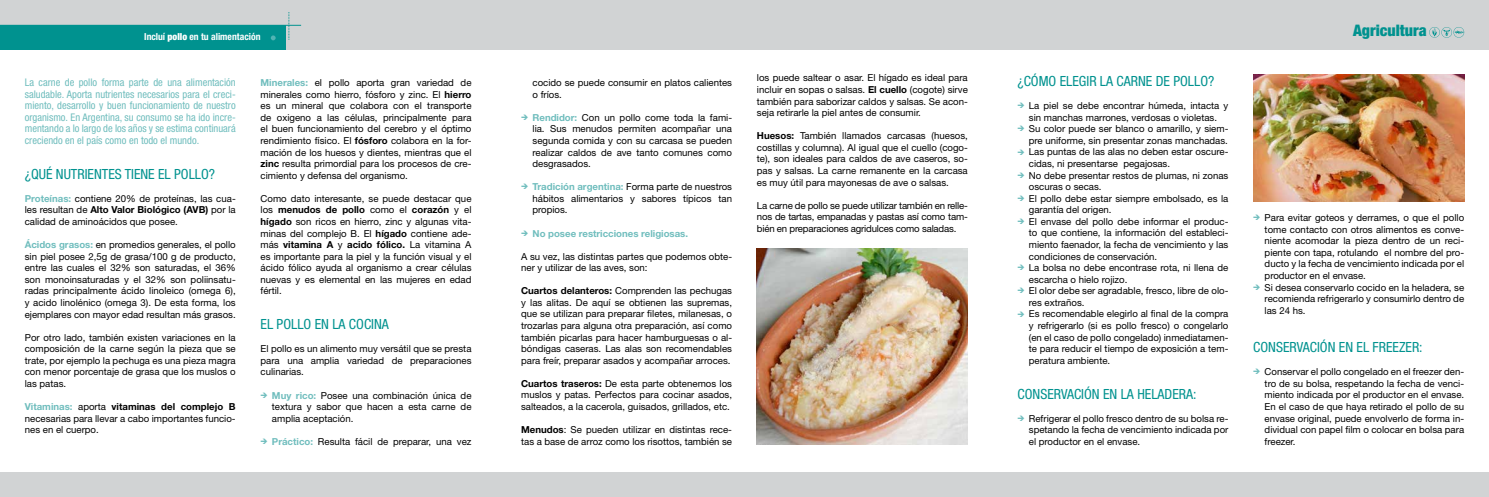
<style>
.page{position:relative;width:1489px;height:497px;background:#fff}
.page>*{position:absolute;margin:0;border:0;box-sizing:border-box;transform-origin:0 0}
.t1{font:900 condensed 15.92px "Helvetica Neue";color:#00928f}
.t2{font:condensed 14px "Helvetica Neue LT Std";color:#00928f}
.t3{font:condensed 10.5px/11.5px "Helvetica Neue";color:#6fbdbd;text-align:justify}
.t4{font:9.62px/11.5px "Helvetica Neue LT Std";color:#000;text-align:justify}
.t5{font:700 9.62px "Helvetica Neue LT Std";color:#6fbdbd}
.t6{font:700 condensed 9.62px "Helvetica Neue";color:#fff}
.s1{font-weight:900}
.s2{font-weight:700;color:#6fbdbd}
.s3{font-weight:700}
.s4{font-family:"Travelcons";font-size:6.12px;color:#6fbdbd}
.s5{font-family:"Travelcons";font-weight:400;font-size:6.12px}
</style>
<div class="page">
<div style="left:0;top:0;width:1488px;height:50px;background:#d1d3d4"></div>
<div style="left:0;top:25px;width:285px;height:25px;background:#00928f"></div>
<hr style="left:0;top:25px;width:301px;height:1px;background:#00928f">
<svg style="left:271px;top:35px;width:5px;height:6px"></svg>
<svg style="left:289px;top:12px;width:1px;height:28px"></svg>
<div style="left:0;top:471px;width:1488px;height:25px;background:#d1d3d4"></div>
<svg style="left:1429px;top:27px;width:34px;height:11px"></svg>
<img style="left:756px;top:248px;width:211px;height:196px">
<img style="left:1253px;top:74px;width:210px;height:127px">
<p class="t6" style="left:144px;top:31px;width:118px">Incluí <span class="s1">pollo</span> en tu alimentación</p>
<h1 class="t1" style="left:1352px;top:21px;width:75px">Agricultura</h1>
<p class="t3" style="left:25px;top:76px;width:212px">La carne de pollo forma parte de una alimentación saludable. Aporta nutrientes necesarios para el creci&shy;miento, desarrollo y buen funcionamiento de nuestro organismo. En Argentina, su consumo se ha ido incre&shy;mentando a lo largo de los años y se estima continuará creciendo en el país como en todo el mundo.</p>
<h2 class="t2" style="left:25px;top:165px;width:192px">¿QUÉ NUTRIENTES TIENE EL POLLO?</h2>
<p class="t4" style="left:25px;top:192px;width:212px"><span class="s2">Proteínas:</span> contiene 20% de proteínas, las cua&shy;les resultan de <span class="s3">Alto Valor Biológico (AVB)</span> por la calidad de aminoácidos que posee.</p>
<p class="t4" style="left:25px;top:238px;width:212px"><span class="s2">Ácidos grasos:</span> en promedios generales, el pollo sin piel posee 2,5g de grasa/100 g de producto, entre las cuales el 32% son saturadas, el 36% son monoinsaturadas y el 32% son poliinsatu&shy;radas principalmente ácido linoleico (omega 6), y acido linolénico (omega 3). De esta forma, los ejemplares con mayor edad resultan más grasos.</p>
<p class="t4" style="left:25px;top:331px;width:212px">Por otro lado, también existen variaciones en la composición de la carne según la pieza que se trate, por ejemplo la pechuga es una pieza magra con menor porcentaje de grasa que los muslos o las patas.</p>
<p class="t4" style="left:25px;top:400px;width:212px"><span class="s2">Vitaminas:</span> aporta <span class="s3">vitaminas del complejo B </span>necesarias para llevar a cabo importantes funcio&shy;nes en el cuerpo.</p>
<h2 class="t2" style="left:1017px;top:73px;width:198px">¿CÓMO ELEGIR LA CARNE DE POLLO?</h2>
<p class="t4" style="left:1017px;top:100px;width:212px"><span class="s4">1</span> La piel se debe encontrar húmeda, intacta y</p>
<p class="t4" style="left:1028px;top:111px;width:190px">sin manchas marrones, verdosas o violetas.</p>
<p class="t4" style="left:1017px;top:123px;width:212px"><span class="s4">1</span> Su color puede ser blanco o amarillo, y siem-</p>
<p class="t4" style="left:1028px;top:134px;width:200px">pre uniforme, sin presentar zonas manchadas.</p>
<p class="t4" style="left:1017px;top:146px;width:212px"><span class="s4">1</span> Las puntas de las alas no deben estar oscure-</p>
<p class="t4" style="left:1028px;top:157px;width:143px">cidas, ni presentarse pegajosas.</p>
<p class="t4" style="left:1017px;top:169px;width:212px"><span class="s4">1</span> No debe presentar restos de plumas, ni zonas</p>
<p class="t4" style="left:1028px;top:180px;width:74px">oscuras o secas.</p>
<p class="t4" style="left:1017px;top:192px;width:212px"><span class="s4">1</span> El pollo debe estar siempre embolsado, es la</p>
<p class="t4" style="left:1028px;top:204px;width:84px">garantía del origen.</p>
<p class="t4" style="left:1017px;top:215px;width:212px"><span class="s4">1</span> El envase del pollo debe informar el produc-</p>
<p class="t4" style="left:1028px;top:227px;width:201px">to que contiene, la información del estableci-</p>
<p class="t4" style="left:1028px;top:238px;width:201px">miento faenador, la fecha de vencimiento y las</p>
<p class="t4" style="left:1028px;top:250px;width:130px">condiciones de conservación.</p>
<p class="t4" style="left:1017px;top:261px;width:212px"><span class="s4">1</span> La bolsa no debe encontrase rota, ni llena de</p>
<p class="t4" style="left:1028px;top:273px;width:100px">escarcha o hielo rojizo.</p>
<p class="t4" style="left:1017px;top:284px;width:212px"><span class="s4">1</span> El olor debe ser agradable, fresco, libre de olo-</p>
<p class="t4" style="left:1028px;top:296px;width:57px">res extraños.</p>
<p class="t4" style="left:1017px;top:307px;width:212px"><span class="s4">1</span> Es recomendable elegirlo al final de la compra</p>
<p class="t4" style="left:1028px;top:319px;width:201px">y refrigerarlo (si es pollo fresco) o congelarlo</p>
<p class="t4" style="left:1028px;top:331px;width:201px">(en el caso de pollo congelado) inmediatamen-</p>
<p class="t4" style="left:1028px;top:342px;width:201px">te para reducir el tiempo de exposición a tem-</p>
<p class="t4" style="left:1028px;top:354px;width:83px">peratura ambiente.</p>
<h2 class="t2" style="left:1017px;top:385px;width:180px">CONSERVACIÓN EN LA HELADERA:</h2>
<p class="t4" style="left:1028px;top:411px;width:201px;text-indent:-11px"><span class="s4">1</span> Refrigerar el pollo fresco dentro de su bolsa re&shy;spetando la fecha de vencimiento indicada por el productor en el envase.</p>
<p class="t4" style="left:756px;top:72px;width:212px">los puede saltear o asar. El hígado es ideal para incluir en sopas o salsas. <span class="s3">El cuello</span> (cogote) sirve también para saborizar caldos y salsas. Se acon&shy;seja retirarle la piel antes de consumir.</p>
<p class="t4" style="left:756px;top:130px;width:212px"><span class="s3">Huesos:</span> También llamados carcasas (huesos, costillas y columna). Al igual que el cuello (cogo&shy;te), son ideales para caldos de ave caseros, so&shy;pas y salsas. La carne remanente en la carcasa es muy útil para mayonesas de ave o salsas.</p>
<p class="t4" style="left:756px;top:199px;width:212px">La carne de pollo se puede utilizar también en relle&shy;nos de tartas, empanadas y pastas así como tam&shy;bién en preparaciones agridulces como saladas.</p>
<p class="t4" style="left:260px;top:77px;width:212px"><span class="s2">Minerales:</span> el pollo aporta gran variedad de minerales como hierro, fósforo y zinc. El <span class="s3">hierro </span>es un mineral que colabora con el transporte de oxigeno a las células, principalmente para el buen funcionamiento del cerebro y el óptimo rendimiento físico. El <span class="s3">fósforo</span> colabora en la for&shy;mación de los huesos y dientes, mientras que el <span class="s3">zinc</span> resulta primordial para los procesos de cre&shy;cimiento y defensa del organismo.</p>
<p class="t4" style="left:260px;top:192px;width:212px">Como dato interesante, se puede destacar que los <span class="s3">menudos de pollo</span> como el <span class="s3">corazón</span> y el <span class="s3">hígado</span> son ricos en hierro, zinc y algunas vita&shy;minas del complejo B. El <span class="s3">hígado</span> contiene ade&shy;más <span class="s3">vitamina A</span> y <span class="s3">acido fólico.</span> La vitamina A es importante para la piel y la función visual y el ácido fólico ayuda al organismo a crear células nuevas y es elemental en las mujeres en edad fértil.</p>
<h2 class="t2" style="left:260px;top:315px;width:130px">EL POLLO EN LA COCINA</h2>
<p class="t4" style="left:260px;top:342px;width:212px">El pollo es un alimento muy versátil que se presta para una amplia variedad de preparaciones culinarias.</p>
<p class="t4" style="left:272px;top:388px;width:201px;text-indent:-11px"><span class="s4">1</span> <span class="s2">Muy rico:</span> Posee una combinación única de textura y sabor que hacen a esta carne de amplia aceptación.</p>
<p class="t4" style="left:260px;top:435px;width:212px"><span class="s4">1</span> <span class="s2">Práctico:</span> Resulta fácil de preparar, una vez</p>
<p class="t4" style="left:532px;top:77px;width:201px">cocido se puede consumir en platos calientes o fríos.</p>
<p class="t4" style="left:532px;top:111px;width:201px;text-indent:-11px"><span class="s4">1</span> <span class="s2">Rendidor:</span> Con un pollo come toda la fami&shy;lia. Sus menudos permiten acompañar una segunda comida y con su carcasa se pueden realizar caldos de ave tanto comunes como desgrasados.</p>
<p class="t4" style="left:532px;top:181px;width:201px;text-indent:-11px"><span class="s4">1</span> <span class="s2">Tradición argentina:</span> Forma parte de nuestros hábitos alimentarios y sabores típicos tan propios.</p>
<p class="t5" style="left:521px;top:227px;width:168px"><span class="s5">1</span> No posee restricciones religiosas.</p>
<p class="t4" style="left:521px;top:250px;width:212px">A su vez, las distintas partes que podemos obte&shy;ner y utilizar de las aves, son:</p>
<p class="t4" style="left:521px;top:284px;width:212px"><span class="s3">Cuartos delanteros:</span> Comprenden las pechugas y las alitas. De aquí se obtienen las supremas, que se utilizan para preparar filetes, milanesas, o trozarlas para alguna otra preparación, así como también picarlas para hacer hamburguesas o al&shy;bóndigas caseras. Las alas son recomendables para freír, preparar asados y acompañar arroces.</p>
<p class="t4" style="left:521px;top:377px;width:212px"><span class="s3">Cuartos traseros:</span> De esta parte obtenemos los muslos y patas. Perfectos para cocinar asados, salteados, a la cacerola, guisados, grillados, etc.</p>
<p class="t4" style="left:521px;top:423px;width:212px"><span class="s3">Menudos</span>: Se pueden utilizar en distintas rece&shy;tas a base de arroz como los risottos, también se</p>
<p class="t4" style="left:1253px;top:211px;width:212px"><span class="s4">1</span> Para evitar goteos y derrames, o que el pollo</p>
<p class="t4" style="left:1264px;top:223px;width:201px">tome contacto con otros alimentos es conve-</p>
<p class="t4" style="left:1264px;top:235px;width:201px">niente acomodar la pieza dentro de un reci-</p>
<p class="t4" style="left:1264px;top:246px;width:201px">piente con tapa, rotulando el nombre del pro-</p>
<p class="t4" style="left:1264px;top:258px;width:201px">ducto y la fecha de vencimiento indicada por el</p>
<p class="t4" style="left:1264px;top:269px;width:103px">productor en el envase.</p>
<p class="t4" style="left:1253px;top:281px;width:212px"><span class="s4">1</span> Si desea conservarlo cocido en la heladera, se</p>
<p class="t4" style="left:1264px;top:292px;width:201px">recomienda refrigerarlo y consumirlo dentro de</p>
<p class="t4" style="left:1264px;top:304px;width:43px">las 24 hs.</p>
<h2 class="t2" style="left:1253px;top:339px;width:171px">CONSERVACIÓN EN EL FREEZER:</h2>
<p class="t4" style="left:1264px;top:365px;width:201px;text-indent:-11px"><span class="s4">1</span> Conservar el pollo congelado en el freezer den&shy;tro de su bolsa, respetando la fecha de venci&shy;miento indicada por el productor en el envase.<br>En el caso de que haya retirado el pollo de su envase original, puede envolverlo de forma in&shy;dividual con papel film o colocar en bolsa para freezer.</p>
</div>
